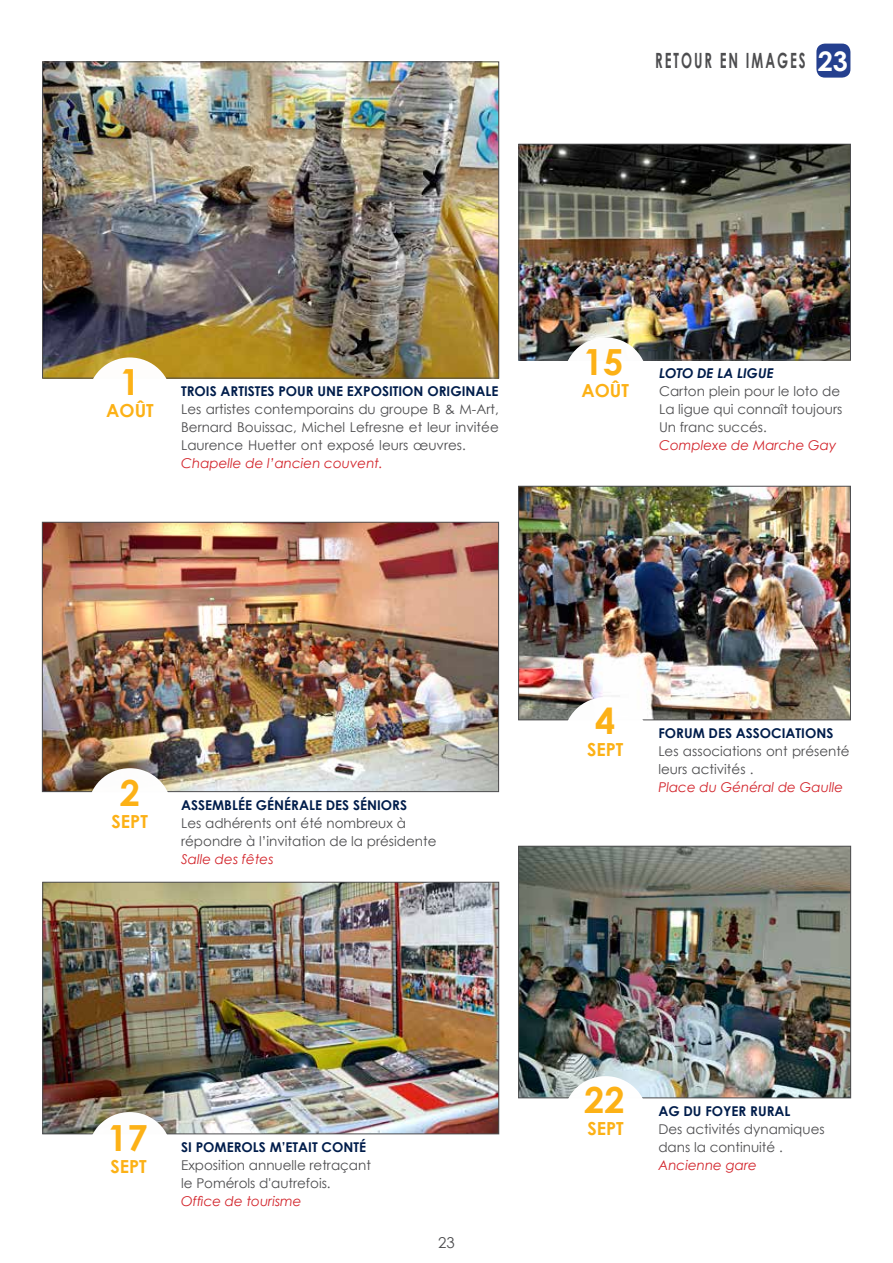
<style>
.page{position:relative;width:893px;height:1263px;background:#fff}
.page>*{position:absolute;margin:0;border:0;box-sizing:border-box;transform-origin:0 0}
.t1{font:700 36px "Century Gothic";color:#fcb116}
.t2{font:700 21px "Century Gothic";letter-spacing:.15em;color:#4d4d4f;scale:.63 1}
.t3{font:700 18px "Century Gothic";color:#fcb116}
.t4{font:15px "Century Gothic";color:#4d4d4f}
.t5{font:13.5px/18px "Century Gothic";color:#4d4d4f}
.t6{font:700 13.5px "Century Gothic";color:#001d4b}
.t7{font:italic 13.5px "Century Gothic";color:#d2232a}
.t8{font:italic 700 13.5px "Century Gothic";color:#001d4b}
.s1{font-size:27px;color:#fff}
</style>
<div class="page">
<div style="left:816px;top:44px;width:34px;height:34px;background:#25408f;border-radius:9px"></div>
<img style="left:44px;top:64px;width:453px;height:312px">
<div style="left:42px;top:62px;width:457px;height:316px;border:1px solid #4d4d4f"></div>
<img style="left:521px;top:146px;width:328px;height:212px">
<div style="left:519px;top:144px;width:332px;height:216px;border:1px solid #4d4d4f"></div>
<img style="left:44px;top:524px;width:453px;height:266px">
<div style="left:42px;top:522px;width:457px;height:270px;border:1px solid #4d4d4f"></div>
<img style="left:520px;top:488px;width:329px;height:230px">
<div style="left:518px;top:486px;width:333px;height:234px;border:1px solid #4d4d4f"></div>
<img style="left:520px;top:848px;width:329px;height:248px">
<div style="left:518px;top:846px;width:333px;height:252px;border:1px solid #4d4d4f"></div>
<img style="left:45px;top:884px;width:452px;height:248px">
<div style="left:43px;top:882px;width:456px;height:252px;border:1px solid #4d4d4f"></div>
<div style="left:88px;top:1112px;width:83px;height:82px;background:#fff;border-radius:50%"></div>
<div style="left:564px;top:1076px;width:83px;height:82px;background:#fff;border-radius:50%"></div>
<div style="left:88px;top:768px;width:83px;height:82px;background:#fff;border-radius:50%"></div>
<div style="left:88px;top:357px;width:83px;height:82px;background:#fff;border-radius:50%"></div>
<div style="left:564px;top:337px;width:83px;height:82px;background:#fff;border-radius:50%"></div>
<div style="left:564px;top:697px;width:83px;height:82px;background:#fff;border-radius:50%"></div>
<h2 class="t2" style="left:655px;top:45px;width:308px">R ETOUR EN IMAGES <span class="s1">23</span></h2>
<h1 class="t1" style="left:120px;top:354px;width:22px">1</h1>
<h3 class="t3" style="left:106px;top:397px;width:49px">AOÛT</h3>
<p class="t6" style="left:181px;top:380px;width:319px">TROIS ARTISTES POUR UNE EXPOSITION ORIGINALE</p>
<p class="t5" style="left:181px;top:399px;width:319px;text-align:justify">Les artistes contemporains du groupe B &amp; M-Art, Bernard Bouissac, Michel Lefresne et leur invitée Laurence Huetter ont exposé leurs œuvres.</p>
<p class="t7" style="left:181px;top:453px;width:203px">Chapelle de l’ancien couvent.</p>
<h1 class="t1" style="left:583px;top:335px;width:42px">15</h1>
<h3 class="t3" style="left:581px;top:377px;width:49px">AOÛT</h3>
<p class="t8" style="left:659px;top:363px;width:116px">LOTO DE LA LIGUE</p>
<p class="t5" style="left:659px;top:382px;width:185px">Carton plein pour le loto de<br>La ligue qui connaît toujours<br>Un franc succés.</p>
<p class="t7" style="left:659px;top:435px;width:179px">Complexe de Marche Gay</p>
<h1 class="t1" style="left:120px;top:766px;width:22px">2</h1>
<h3 class="t3" style="left:112px;top:808px;width:37px">SEPT</h3>
<p class="t6" style="left:181px;top:794px;width:195px">ASSEMBLÉE GÉN ÉRALE DES SÉNIOR</p>
<p class="t6" style="left:400px;top:794px;width:9px">S</p>
<p class="t5" style="left:181px;top:813px;width:257px">Les adhérents ont été nombreux à répondre à l’invitation de la présidente</p>
<p class="t7" style="left:181px;top:849px;width:94px">Salle des fêtes</p>
<h1 class="t1" style="left:107px;top:1111px;width:42px">17</h1>
<h3 class="t3" style="left:111px;top:1153px;width:37px">SEPT</h3>
<p class="t6" style="left:181px;top:1137px;width:55px">SI POMERO</p>
<p class="t6" style="left:253px;top:1137px;width:40px">LS M’ETAIT</p>
<p class="t6" style="left:322px;top:1137px;width:11px">CONT</p>
<p class="t6" style="left:359px;top:1137px;width:9px">É</p>
<p class="t5" style="left:181px;top:1156px;width:191px">Exposition annuelle retraçant le Pomérols d'autrefois.</p>
<p class="t7" style="left:181px;top:1192px;width:122px">Office de tourisme</p>
<p class="t4" style="left:438px;top:1232px;width:18px">23</p>
<h1 class="t1" style="left:595px;top:693px;width:22px">4</h1>
<h3 class="t3" style="left:587px;top:736px;width:37px">SEPT</h3>
<p class="t6" style="left:658px;top:723px;width:17px">FORU</p>
<p class="t6" style="left:693px;top:723px;width:77px">M DES ASSOCIATION</p>
<p class="t6" style="left:826px;top:723px;width:9px">S</p>
<p class="t5" style="left:658px;top:742px;width:193px">Les associations ont présenté leurs activités .</p>
<p class="t7" style="left:658px;top:778px;width:186px">Place du Général de Gaulle</p>
<h1 class="t1" style="left:584px;top:1073px;width:42px">22</h1>
<h3 class="t3" style="left:587px;top:1115px;width:37px">SEPT</h3>
<p class="t6" style="left:658px;top:1101px;width:101px">AG DU FOYER RURA</p>
<p class="t6" style="left:784px;top:1101px;width:7px">L</p>
<p class="t5" style="left:658px;top:1120px;width:168px">Des activités dynamiques dans la continuité .</p>
<p class="t7" style="left:658px;top:1156px;width:100px">Ancienne gare</p>
</div>
